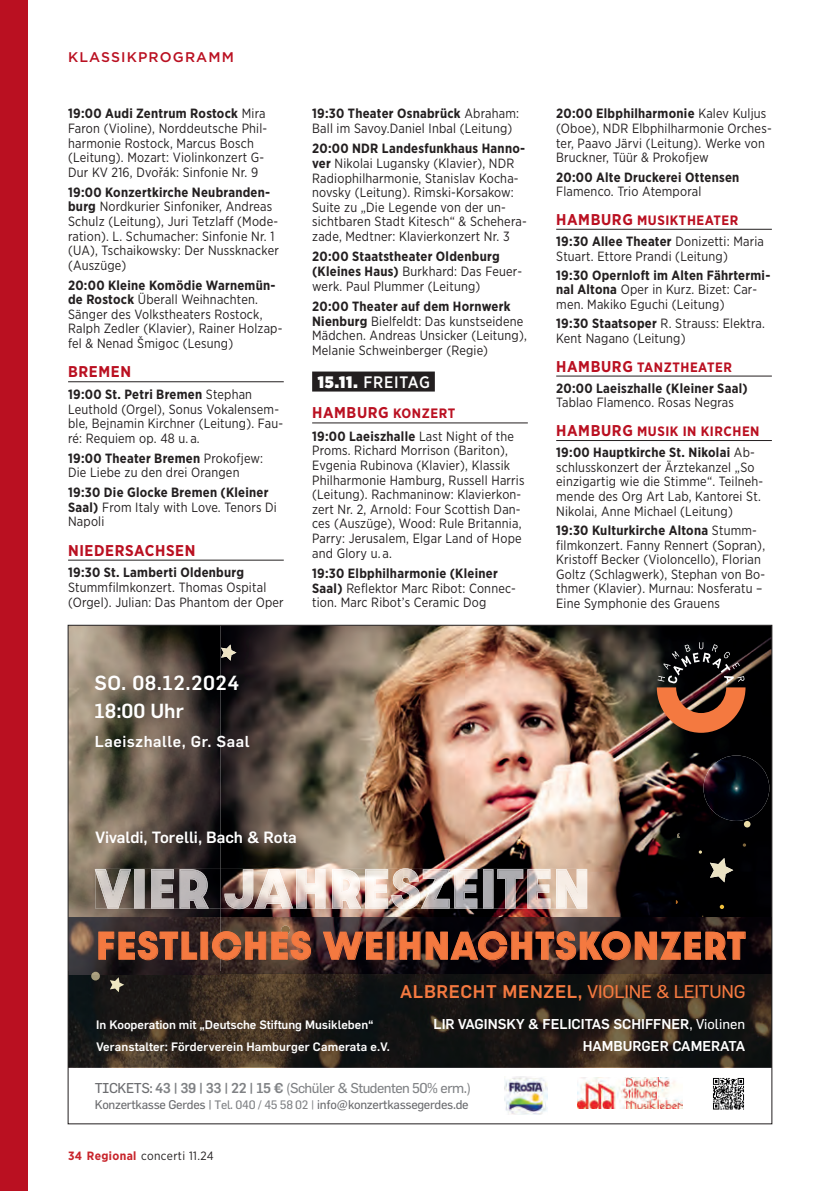
<style>
.page{position:relative;width:840px;height:1191px;background:#fff}
.page>*{position:absolute;margin:0;border:0;box-sizing:border-box;transform-origin:0 0}
.t1{font:700 33px "Dazzle Unicase";letter-spacing:.06em;color:#f47940}
.t2{font:500 20px/28px "Flama";letter-spacing:.025em;color:#fff}
.t3{font:500 18px "Flama";color:#f47940}
.t4{font:500 16.6px "Gotham Narrow";letter-spacing:.045em;color:#fff}
.t5{font:500 16px "Flama";color:#fff}
.t6{font:700 15.6px "Gotham Narrow";letter-spacing:.04em;color:#ba1021}
.t7{font:500 15.6px "Flama";letter-spacing:.035em;color:#fff}
.t8{font:500 14px/22px "Flama";color:#fff;text-align:right}
.t9{font:14px "Flama Basic";letter-spacing:-.035em;color:#808285}
.t10{font:500 14px "Gotham";letter-spacing:.08em;color:#ba1021}
.t11{font:700 13.6px "Gotham Narrow";letter-spacing:.04em;color:#ba1021}
.t12{font:13.4px/14.6px "Gotham Narrow";letter-spacing:.015em;color:#231f20;scale:.95 1}
.t13{font:700 13.4px/14.6px "Gotham Narrow";letter-spacing:.02em;color:#231f20}
.t14{font:12.4px "Flama";letter-spacing:-.025em;color:#6c6d70}
.t15{font:500 12px/22.4px "Flama";color:#fff}
.t16{font:12px "Gotham Narrow";letter-spacing:.03em;color:#231f20}
.s1{font-weight:700}
.s2{font-weight:400}
.s3{font-weight:900}
.s4{font-size:13.6px}
.s5{font-size:15.6px}
.s6{font-family:"Flama Basic";font-weight:400}
.s7{font-family:"Flama";color:#6c6d70}
.s8{font-family:"Flama";font-weight:500}
.s9{font-size:12px;color:#808285}
.s10{font-weight:700;color:#c8242b}
</style>
<div class="page">
<hr style="left:68px;top:381px;width:215px;height:1px;background:#231f20">
<hr style="left:68px;top:560px;width:215px;height:1px;background:#231f20">
<div style="left:312px;top:371px;width:122px;height:20px;background:#231f20"></div>
<hr style="left:312px;top:422px;width:215px;height:1px;background:#231f20">
<hr style="left:556px;top:229px;width:215px;height:1px;background:#231f20">
<hr style="left:556px;top:376px;width:215px;height:1px;background:#231f20">
<hr style="left:556px;top:440px;width:215px;height:1px;background:#231f20">
<img style="left:220px;top:627px;width:549px;height:290px">
<svg style="left:656px;top:642px;width:89px;height:91px;background:#603b2c"></svg>
<img style="left:70px;top:627px;width:150px;height:290px">
<img style="left:68px;top:1067px;width:703px;height:1px">
<img style="left:70px;top:917px;width:699px;height:150px">
<img style="left:504px;top:1076px;width:43px;height:39px">
<img style="left:713px;top:1078px;width:31px;height:32px">
<img style="left:577px;top:1077px;width:105px;height:31px">
<img style="left:221px;top:644px;width:15px;height:16px">
<img style="left:703px;top:755px;width:65px;height:66px;border-radius:33px">
<svg style="left:676px;top:833px;width:3px;height:4px"></svg>
<svg style="left:719px;top:904px;width:4px;height:5px"></svg>
<div style="left:743px;top:821px;width:7px;height:6px;background:#ebdca6;border-radius:50%"></div>
<svg style="left:91px;top:971px;width:9px;height:9px"></svg>
<img style="left:174px;top:869px;width:381px;height:39px">
<img style="left:550px;top:870px;width:5px;height:37px">
<img style="left:224px;top:868px;width:196px;height:41px">
<img style="left:555px;top:869px;width:32px;height:39px">
<img style="left:179px;top:869px;width:30px;height:39px">
<img style="left:254px;top:869px;width:296px;height:39px">
<img style="left:95px;top:869px;width:79px;height:39px">
<img style="left:268px;top:878px;width:83px;height:18px">
<svg style="left:189px;top:878px;width:9px;height:13px"></svg>
<svg style="left:98px;top:930px;width:99px;height:30px;background:#4c2f27"></svg>
<div style="left:200px;top:931px;width:8px;height:28px;border:1px solid #f47940"></div>
<svg style="left:211px;top:925px;width:100px;height:35px;background:#704935"></svg>
<svg style="left:322px;top:931px;width:61px;height:29px;background:#4a2823"></svg>
<div style="left:386px;top:931px;width:8px;height:28px;border:1px solid #f47940"></div>
<svg style="left:399px;top:930px;width:346px;height:30px;background:#3d2019"></svg>
<img style="left:709px;top:858px;width:23px;height:24px">
<img style="left:110px;top:977px;width:14px;height:15px">
<div style="left:0;top:0;width:28px;height:1191px;background:#ba1021"></div>
<p class="t10" style="left:68px;top:48px;width:167px">KLASSIKPROGRAMM</p>
<p class="t12" style="left:68px;top:106px;width:211px"><span class="s1">19:00 Audi Zentrum Rostock</span> Mira Faron (Violine), Norddeutsche Phil&shy;harmonie Rostock, Marcus Bosch (Leitung). Mozart: Violinkonzert G-Dur KV 216, Dvořák: Sinfonie Nr. 9</p>
<p class="t12" style="left:68px;top:184px;width:223px"><span class="s1">19:00 Konzertkirche Neubranden&shy;burg</span> Nordkurier Sinfoniker, Andreas Schulz (Leitung), Juri Tetzlaff (Mode&shy;ration). L. Schumacher: Sinfonie Nr. 1 (UA), Tschaikowsky: Der Nussknacker (Auszüge)</p>
<p class="t12" style="left:68px;top:277px;width:227px"><span class="s1">20:00 Kleine Komödie Warnemün&shy;de Rostock</span> Überall Weihnachten.<br>Sänger des Volkstheaters Rostock, Ralph Zedler (Klavier), Rainer Holzap&shy;fel &amp; Nenad Šmigoc (Lesung)</p>
<p class="t6" style="left:68px;top:362px;width:64px">BREMEN</p>
<p class="t12" style="left:68px;top:387px;width:228px"><span class="s1">19:00 St. Petri Bremen</span> Stephan<br>Leuthold (Orgel), Sonus Vokalensem&shy;ble, Bejnamin Kirchner (Leitung). Fau&shy;ré: Requiem op. 48 u. a.</p>
<p class="t12" style="left:68px;top:450px;width:207px"><span class="s1">19:00 Theater Bremen</span> Prokofjew:<br>Die Liebe zu den drei Orangen</p>
<p class="t13" style="left:68px;top:485px;width:210px">19:30 Die Glocke Bremen (Kleiner<br>Saal) <span class="s2">From Italy with Love. Tenors Di<br>Napoli</span></p>
<p class="t6" style="left:68px;top:540px;width:129px">NIEDERSACHSEN</p>
<p class="t12" style="left:68px;top:565px;width:228px"><span class="s1">19:30 St. Lamberti Oldenburg<br></span>Stummfilmkonzert. Thomas Ospital (Orgel). Julian: Das Phantom der Oper</p>
<p class="t2" style="left:94px;top:667px;width:146px">SO. 08.12.2024<br>18:00 Uhr</p>
<p class="t7" style="left:95px;top:729px;width:156px">Laeiszhalle, Gr. Saal</p>
<p class="t12" style="left:312px;top:106px;width:219px"><span class="s1">19:30 Theater Osnabrück</span> Abraham:<br>Ball im Savoy.Daniel Inbal (Leitung)</p>
<p class="t12" style="left:312px;top:141px;width:227px"><span class="s1">20:00 NDR Landesfunkhaus Hanno&shy;ver</span> Nikolai Lugansky (Klavier), NDR Radiophilharmonie, Stanislav Kocha&shy;novsky (Leitung). Rimski-Korsakow:<br>Suite zu „Die Legende von der un&shy;sichtbaren Stadt Kitesch“ &amp; Schehera&shy;zade, Medtner: Klavierkonzert Nr. 3</p>
<p class="t12" style="left:312px;top:249px;width:222px"><span class="s1">20:00 Staatstheater Oldenburg (Kleines Haus)</span> Burkhard: Das Feuer&shy;werk. Paul Plummer (Leitung)</p>
<p class="t12" style="left:312px;top:299px;width:227px"><span class="s1">20:00 Theater auf dem Hornwerk Nienburg</span> Bielfeldt: Das kunstseidene Mädchen. Andreas Unsicker (Leitung), Melanie Schweinberger (Regie)</p>
<p class="t4" style="left:317px;top:371px;width:113px"><span class="s3">15.11.</span> FREITAG</p>
<p class="t6" style="left:312px;top:403px;width:145px">HAMBURG <span class="s4">KONZERT</span></p>
<p class="t12" style="left:312px;top:428px;width:225px"><span class="s1">19:00 Laeiszhalle</span> Last Night of the Proms. Richard Morrison (Bariton), Evgenia Rubinova (Klavier), Klassik Philharmonie Hamburg, Russell Harris (Leitung). Rachmaninow: Klavierkon&shy;zert Nr. 2, Arnold: Four Scottish Dan&shy;ces (Auszüge), Wood: Rule Britannia, Parry: Jerusalem, Elgar Land of Hope and Glory u. a.</p>
<p class="t12" style="left:312px;top:565px;width:216px"><span class="s1">19:30 Elbphilharmonie (Kleiner<br>Saal)</span> Reflektor Marc Ribot: Connec&shy;tion. Marc Ribot’s Ceramic Dog</p>
<p class="t12" style="left:556px;top:106px;width:228px"><span class="s1">20:00 Elbphilharmonie</span> Kalev Kuljus (Oboe), NDR Elbphilharmonie Orches&shy;ter, Paavo Järvi (Leitung). Werke von Bruckner, Tüür &amp; Prokofjew</p>
<p class="t13" style="left:556px;top:169px;width:184px">20:00 Alte Druckerei Ottensen<br><span class="s2">Flamenco. Trio Atemporal</span></p>
<p class="t11" style="left:556px;top:211px;width:184px"><span class="s5">HAMBURG</span> MUSIKTHEATER</p>
<p class="t12" style="left:556px;top:234px;width:220px"><span class="s1">19:30 Allee Theater</span> Donizetti: Maria<br>Stuart. Ettore Prandi (Leitung)</p>
<p class="t12" style="left:556px;top:267px;width:227px"><span class="s1">19:30 Opernloft im Alten Fährtermi&shy;nal Altona</span> Oper in Kurz. Bizet: Car&shy;men. Makiko Eguchi (Leitung)</p>
<p class="t12" style="left:556px;top:316px;width:221px"><span class="s1">19:30 Staatsoper</span> R. Strauss: Elektra.<br>Kent Nagano (Leitung)</p>
<p class="t11" style="left:556px;top:358px;width:177px"><span class="s5">HAMBURG</span> TANZTHEATER</p>
<p class="t13" style="left:556px;top:381px;width:193px">20:00 Laeiszhalle (Kleiner Saal)<br><span class="s2">Tablao Flamenco. Rosas Negras</span></p>
<p class="t11" style="left:556px;top:422px;width:205px"><span class="s5">HAMBURG</span> MUSIK IN KIRCHEN</p>
<p class="t12" style="left:556px;top:445px;width:219px"><span class="s1">19:00 Hauptkirche St. Nikolai</span> Ab&shy;schlusskonzert der Ärztekanzel „So einzigartig wie die Stimme“. Teilneh&shy;mende des Org Art Lab, Kantorei St.<br>Nikolai, Anne Michael (Leitung)</p>
<p class="t12" style="left:556px;top:522px;width:221px"><span class="s1">19:30 Kulturkirche Altona</span> Stumm&shy;filmkonzert. Fanny Rennert (Sopran), Kristoff Becker (Violoncello), Florian Goltz (Schlagwerk), Stephan von Bo&shy;thmer (Klavier). Murnau: Nosferatu – Eine Symphonie des Grauens</p>
<p class="t5" style="left:95px;top:826px;width:202px">Vivaldi, Torelli, Bach &amp; Rota</p>
<p class="t1" style="left:97px;top:920px;width:650px">FESTLICHES WEIHNACHTSKONZERT</p>
<p class="t15" style="left:96px;top:1012px;width:295px">In Kooperation mit „Deutsche Stiftung Musikleben“<br>Veranstalter: Förderverein Hamburger Camerata e.V.</p>
<p class="t3" style="left:400px;top:978px;width:347px">ALBRECHT MENZEL, <span class="s6">VIOLINE &amp; LEITUNG</span></p>
<p class="t8" style="left:433px;top:1011px;width:313px">LIR VAGINSKY &amp; FELICITAS SCHIFFNER<span class="s6">, Violinen<br></span>HAMBURGER CAMERATA</p>
<p class="t9" style="left:95px;top:1078px;width:377px"><span class="s7">TICKETS:</span> <span class="s8">43 | 39 | 33 | 22 | 15 €</span> (Schüler &amp; Studenten 50% erm.)</p>
<p class="t14" style="left:95px;top:1097px;width:375px">Konzertkasse Gerdes | <span class="s9">Tel. 040 / 45 58 02 |</span> info@konzertkassegerdes.de</p>
<p class="t16" style="left:68px;top:1148px;width:147px"><span class="s10">34 Regional</span> concerti 11.24</p>
</div>
